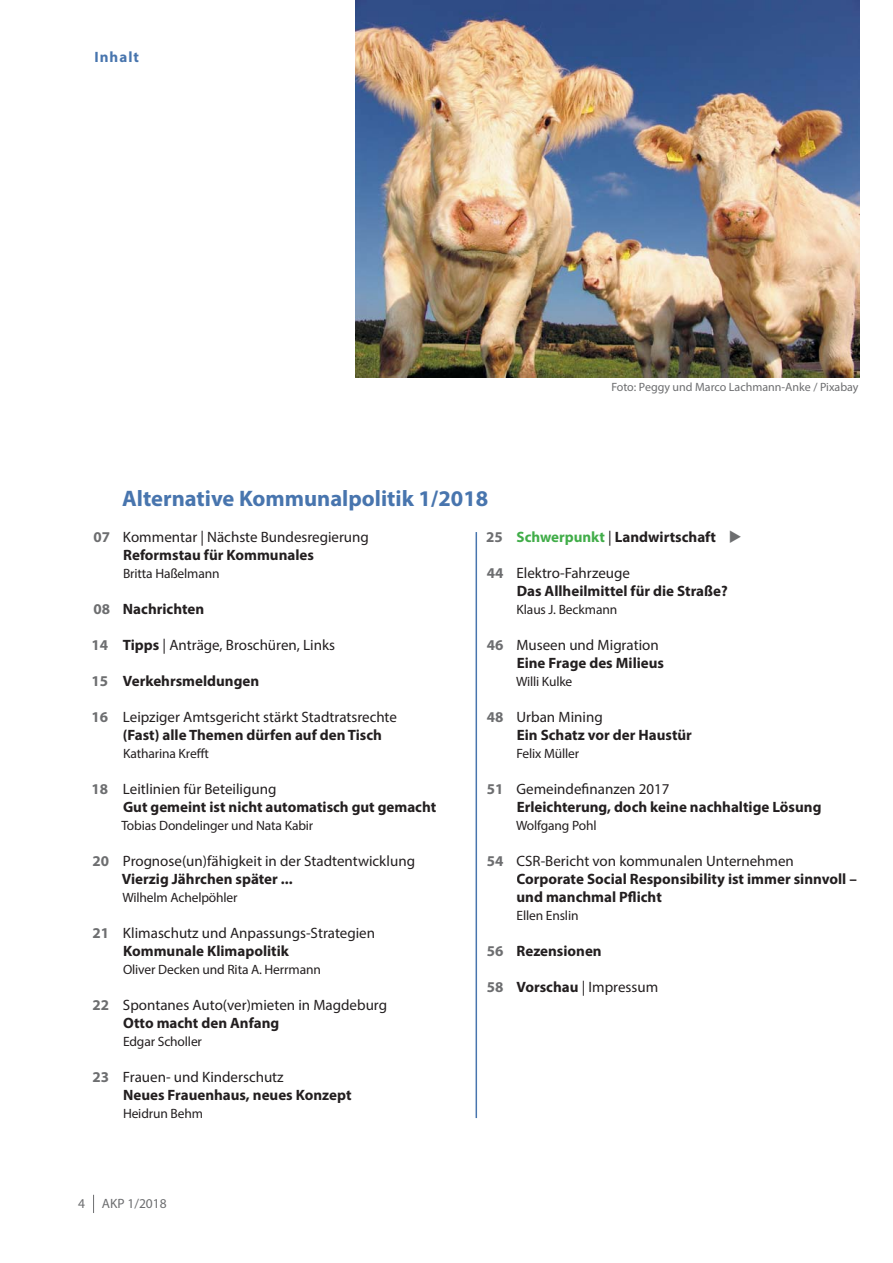
<style>
.page{position:relative;width:893px;height:1263px;background:#fff}
.page>*{position:absolute;margin:0;border:0;box-sizing:border-box;transform-origin:0 0}
.t1{font:700 22.5px "Myriad Pro";color:#4875ae}
.t2{font:700 15px/18px "Myriad Pro";color:#231f20}
.t3{font:15px/18px "Myriad Pro";color:#231f20}
.t4{font:700 15px "Myriad Pro";letter-spacing:.07em;color:#4875ae}
.t5{font:13.5px "Myriad Pro";letter-spacing:-.01em;color:#231f20}
.t6{font:13.5px "Myriad Pro";color:#6d6e70}
.t7{font:12px "Myriad Pro";color:#6d6e70}
.s1{font-weight:700;color:#6d6e70}
.s2{font-weight:700}
.s3{color:#6d6e70}
.s4{font-weight:400}
.s5{color:#41ad49}
</style>
<div class="page">
<svg style="left:93px;top:1195px;width:1px;height:18px"></svg>
<hr style="left:475px;top:532px;width:2px;height:586px;background:#4875ae">
<img style="left:356px;top:0;width:503px;height:377px">
<p class="t4" style="left:94px;top:52px;width:46px">Inhalt</p>
<p class="t7" style="left:611px;top:382px;width:249px">Foto: Peggy und Marco Lachmann-Anke / Pixabay</p>
<h1 class="t1" style="left:122px;top:490px;width:368px">Alternative Kommunalpolitik 1/2018</h1>
<p class="t3" style="left:123px;top:529px;width:247px;text-indent:-30px"><span class="s1">07</span> Kommentar | Nächste Bundesregierung<br><span class="s2">Reformstau für Kommunales</span></p>
<p class="t5" style="left:123px;top:568px;width:98px">Britta Haßelmann</p>
<p class="t2" style="left:93px;top:601px;width:112px"><span class="s3">08</span> Nachrichten</p>
<p class="t3" style="left:91px;top:637px;width:245px"><span class="s1">14</span> <span class="s2">Tipps</span> | Anträge, Broschüren, Links</p>
<p class="t2" style="left:91px;top:673px;width:169px"><span class="s3">15</span> Verkehrsmeldungen</p>
<p class="t3" style="left:123px;top:709px;width:276px;text-indent:-31px"><span class="s1">16</span> Leipziger Amtsgericht stärkt Stadtratsrechte <span class="s2">(Fast) alle Themen dürfen auf den Tisch</span></p>
<p class="t5" style="left:123px;top:748px;width:88px">Katharina Krefft</p>
<p class="t2" style="left:123px;top:781px;width:315px;text-indent:-32px"><span class="s3">18</span> <span class="s4">Leitlinien für Beteiligung<br></span>Gut gemeint ist nicht automatisch gut gemacht</p>
<p class="t5" style="left:121px;top:820px;width:194px">Tobias Dondelinger und Nata Kabir</p>
<p class="t3" style="left:122px;top:853px;width:295px;text-indent:-29px"><span class="s1">20</span> Prognose(un)fähigkeit in der Stadtentwicklung<br><span class="s2">Vierzig Jährchen später ...</span></p>
<p class="t5" style="left:122px;top:892px;width:117px">Wilhelm Achelpöhler</p>
<p class="t3" style="left:123px;top:925px;width:253px;text-indent:-31px"><span class="s1">21</span> Klimaschutz und Anpassungs-Strategien<br><span class="s2">Kommunale Klimapolitik</span></p>
<p class="t5" style="left:123px;top:964px;width:199px">Oliver Decken und Rita A. Herrmann</p>
<p class="t3" style="left:123px;top:997px;width:266px;text-indent:-31px"><span class="s1">22</span> Spontanes Auto(ver)mieten in Magdeburg<br><span class="s2">Otto macht den Anfang</span></p>
<p class="t5" style="left:123px;top:1036px;width:81px">Edgar Scholler</p>
<p class="t2" style="left:123px;top:1069px;width:230px;text-indent:-31px"><span class="s3">23</span> <span class="s4">Frauen- und Kinderschutz<br></span>Neues Frauenhaus, neues Konzept</p>
<p class="t5" style="left:123px;top:1108px;width:81px">Heidrun Behm</p>
<p class="t2" style="left:486px;top:529px;width:231px"><span class="s3">25</span> <span class="s5">Schwerpunkt</span> <span class="s4">|</span> Landwirtschaft</p>
<p class="t2" style="left:517px;top:565px;width:213px;text-indent:-30px"><span class="s3">44</span> <span class="s4">Elektro-Fahrzeuge<br></span>Das Allheilmittel für die Straße?</p>
<p class="t5" style="left:516px;top:604px;width:102px">Klaus J. Beckmann</p>
<p class="t2" style="left:517px;top:637px;width:149px;text-indent:-30px"><span class="s3">46</span> <span class="s4">Museen und Migration<br></span>Eine Frage des Milieus</p>
<p class="t5" style="left:516px;top:676px;width:58px">Willi Kulke</p>
<p class="t2" style="left:517px;top:709px;width:177px;text-indent:-30px"><span class="s3">48</span> <span class="s4">Urban Mining<br></span>Ein Schatz vor der Haustür</p>
<p class="t5" style="left:516px;top:748px;width:64px">Felix Müller</p>
<p class="t2" style="left:517px;top:781px;width:306px;text-indent:-30px"><span class="s3">51</span> <span class="s4">Gemeindefinanzen 2017<br></span>Erleichterung, doch keine nachhaltige Lösung</p>
<p class="t5" style="left:516px;top:820px;width:82px">Wolfgang Pohl</p>
<p class="t2" style="left:516px;top:853px;width:342px;text-indent:-30px"><span class="s3">54</span> <span class="s4">CSR-Bericht von kommunalen Unternehmen<br></span>Corporate Social Responsibility ist immer sinnvoll – und manchmal Pflicht</p>
<p class="t5" style="left:516px;top:910px;width:63px">Ellen Enslin</p>
<p class="t2" style="left:487px;top:943px;width:117px"><span class="s3">56</span> Rezensionen</p>
<p class="t3" style="left:487px;top:979px;width:173px"><span class="s1">58</span> <span class="s2">Vorschau</span> | Impressum</p>
<p class="t6" style="left:78px;top:1198px;width:8px">4</p>
<p class="t6" style="left:102px;top:1198px;width:66px">AKP 1/2018</p>
</div>
